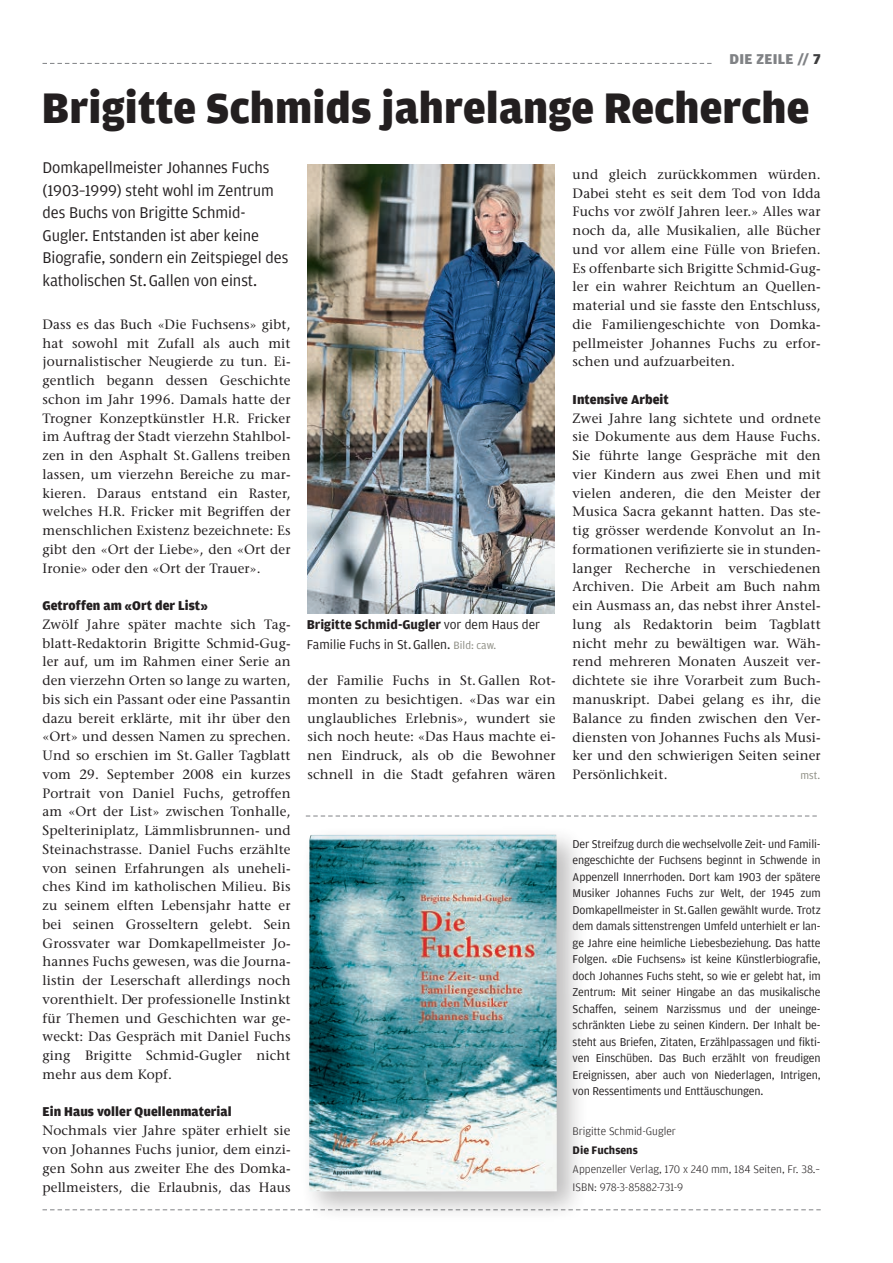
<style>
.page{position:relative;width:893px;height:1263px;background:#fff}
.page>*{position:absolute;margin:0;border:0;box-sizing:border-box;transform-origin:0 0}
.t1{font:900 45px "Amplitude";letter-spacing:.005em;color:#231f20}
.t2{font:16.5px/22.5px "Amplitude";letter-spacing:-.005em;color:#231f20}
.t3{font:900 15px "Amplitude";letter-spacing:.02em;color:#808285}
.t4{font:500 13.5px/18.8px "Stone Serif Std";letter-spacing:.01em;color:#231f20;text-align:justify}
.t5{font:13.5px/19.5px "Amplitude";color:#231f20}
.t6{font:900 13.5px "Amplitude";letter-spacing:.005em;color:#231f20}
.t7{font:12px/16.5px "Amplitude";letter-spacing:-.01em;color:#231f20;text-align:justify}
.t8{font:300 11.55px/18.8px "Amplitude";color:#231f20}
.t9{font:700 11.55px "Amplitude";color:#231f20}
.t10{font:11.25px "Amplitude";color:#8b8b81}
.s1{color:#3e3e3f}
.s2{font-weight:700}
.s3{font-size:11.25px;color:#8b8b81}
</style>
<div class="page">
<svg style="left:43px;top:1209px;width:778px;height:1px"></svg>
<svg style="left:43px;top:63px;width:668px;height:1px"></svg>
<svg style="left:306px;top:816px;width:511px;height:1px"></svg>
<div style="left:299px;top:825px;width:289px;height:398px;background:#231f20;opacity:.3"></div>
<img style="left:309px;top:835px;width:248px;height:356px">
<img style="left:308px;top:164px;width:247px;height:449px">
<p class="t3" style="left:729px;top:50px;width:93px">DIE ZEILE // <span class="s1">7</span></p>
<h1 class="t1" style="left:42px;top:83px;width:769px">Brigitte Schmids jahrelange Recherche</h1>
<p class="t2" style="left:43px;top:157px;width:247px">Domkapellmeister Johannes Fuchs (1903–1999) steht wohl im Zentrum des Buchs von Brigitte Schmid-Gugler. Entstanden ist aber keine Biografie, sondern ein Zeitspiegel des katholischen St.Gallen von einst.</p>
<p class="t4" style="left:43px;top:315px;width:250px">Dass es das Buch «Die Fuchsens» gibt, hat sowohl mit Zufall als auch mit journalistischer Neugierde zu tun. Ei&shy;gentlich begann dessen Geschichte schon im Jahr 1996. Damals hatte der Trogner Konzeptkünstler H.R. Fricker im Auftrag der Stadt vierzehn Stahlbol&shy;zen in den Asphalt St.Gallens treiben lassen, um vierzehn Bereiche zu mar&shy;kieren. Daraus entstand ein Raster, welches H.R. Fricker mit Begriffen der menschlichen Existenz bezeichnete: Es gibt den «Ort der Liebe», den «Ort der Ironie» oder den «Ort der Trauer».</p>
<p class="t6" style="left:43px;top:598px;width:167px">Getroffen am «Ort der List»</p>
<p class="t4" style="left:43px;top:615px;width:250px">Zwölf Jahre später machte sich Tag&shy;blatt-Redaktorin Brigitte Schmid-Gug&shy;ler auf, um im Rahmen einer Serie an den vierzehn Orten so lange zu warten, bis sich ein Passant oder eine Passantin dazu bereit erklärte, mit ihr über den «Ort» und dessen Namen zu sprechen.<br>Und so erschien im St.Galler Tagblatt vom 29. September 2008 ein kurzes Portrait von Daniel Fuchs, getroffen am «Ort der List» zwischen Tonhalle, Spelteriniplatz, Lämmlisbrunnen- und Steinachstrasse. Daniel Fuchs erzählte von seinen Erfahrungen als uneheli&shy;ches Kind im katholischen Milieu. Bis zu seinem elften Lebensjahr hatte er bei seinen Grosseltern gelebt. Sein Grossvater war Domkapellmeister Jo&shy;hannes Fuchs gewesen, was die Journa&shy;listin der Leserschaft allerdings noch vorenthielt. Der professionelle Instinkt für Themen und Geschichten war ge&shy;weckt: Das Gespräch mit Daniel Fuchs ging Brigitte Schmid-Gugler nicht mehr aus dem Kopf.</p>
<p class="t6" style="left:43px;top:1104px;width:191px">Ein Haus voller Quellenmaterial</p>
<p class="t4" style="left:43px;top:1121px;width:250px">Nochmals vier Jahre später erhielt sie von Johannes Fuchs junior, dem einzi&shy;gen Sohn aus zweiter Ehe des Domka&shy;pellmeisters, die Erlaubnis, das Haus</p>
<p class="t4" style="left:573px;top:165px;width:250px">und gleich zurückkommen würden.<br>Dabei steht es seit dem Tod von Idda Fuchs vor zwölf Jahren leer.» Alles war noch da, alle Musikalien, alle Bücher und vor allem eine Fülle von Briefen.<br>Es offenbarte sich Brigitte Schmid-Gug&shy;ler ein wahrer Reichtum an Quellen&shy;material und sie fasste den Entschluss, die Familiengeschichte von Domka&shy;pellmeister Johannes Fuchs zu erfor&shy;schen und aufzuarbeiten.</p>
<p class="t6" style="left:573px;top:392px;width:98px">Intensive Arbeit</p>
<p class="t4" style="left:573px;top:409px;width:250px">Zwei Jahre lang sichtete und ordnete sie Dokumente aus dem Hause Fuchs.<br>Sie führte lange Gespräche mit den vier Kindern aus zwei Ehen und mit vielen anderen, die den Meister der Musica Sacra gekannt hatten. Das ste&shy;tig grösser werdende Konvolut an In&shy;formationen verifizierte sie in stunden&shy;langer Recherche in verschiedenen Archiven. Die Arbeit am Buch nahm ein Ausmass an, das nebst ihrer Anstel&shy;lung als Redaktorin beim Tagblatt nicht mehr zu bewältigen war. Wäh&shy;rend mehreren Monaten Auszeit ver&shy;dichtete sie ihre Vorarbeit zum Buch&shy;manuskript. Dabei gelang es ihr, die Balance zu finden zwischen den Ver&shy;diensten von Johannes Fuchs als Musi&shy;ker und den schwierigen Seiten seiner Persönlichkeit.</p>
<p class="t5" style="left:307px;top:615px;width:235px"><span class="s2">Brigitte Schmid-Gugler</span> vor dem Haus der<br>Familie Fuchs in St.Gallen. <span class="s3">Bild: caw.</span></p>
<p class="t4" style="left:308px;top:671px;width:250px">der Familie Fuchs in St.Gallen Rot&shy;monten zu besichtigen. «Das war ein unglaubliches Erlebnis», wundert sie sich noch heute: «Das Haus machte ei&shy;nen Eindruck, als ob die Bewohner schnell in die Stadt gefahren wären</p>
<p class="t10" style="left:800px;top:769px;width:21px">mst.</p>
<p class="t7" style="left:573px;top:836px;width:250px">Der Streifzug durch die wechselvolle Zeit- und Famili&shy;engeschichte der Fuchsens beginnt in Schwende in Appenzell Innerrhoden. Dort kam 1903 der spätere Musiker Johannes Fuchs zur Welt, der 1945 zum Domkapellmeister in St.Gallen gewählt wurde. Trotz dem damals sittenstrengen Umfeld unterhielt er lan&shy;ge Jahre eine heimliche Liebesbeziehung. Das hatte Folgen. «Die Fuchsens» ist keine Künstlerbiografie, doch Johannes Fuchs steht, so wie er gelebt hat, im Zentrum: Mit seiner Hingabe an das musikalische Schaffen, seinem Narzissmus und der uneinge&shy;schränkten Liebe zu seinen Kindern. Der Inhalt be&shy;steht aus Briefen, Zitaten, Erzählpassagen und fikti&shy;ven Einschüben. Das Buch erzählt von freudigen Ereignissen, aber auch von Niederlagen, Intrigen, von Ressentiments und Enttäuschungen.</p>
<p class="t8" style="left:573px;top:1122px;width:105px">Brigitte Schmid-Gugler</p>
<p class="t9" style="left:573px;top:1144px;width:67px">Die Fuchsens</p>
<p class="t8" style="left:573px;top:1159px;width:249px">Appenzeller Verlag, 170 x 240 mm, 184 Seiten, Fr. 38.–<br>ISBN: 978-3-85882-731-9</p>
</div>
